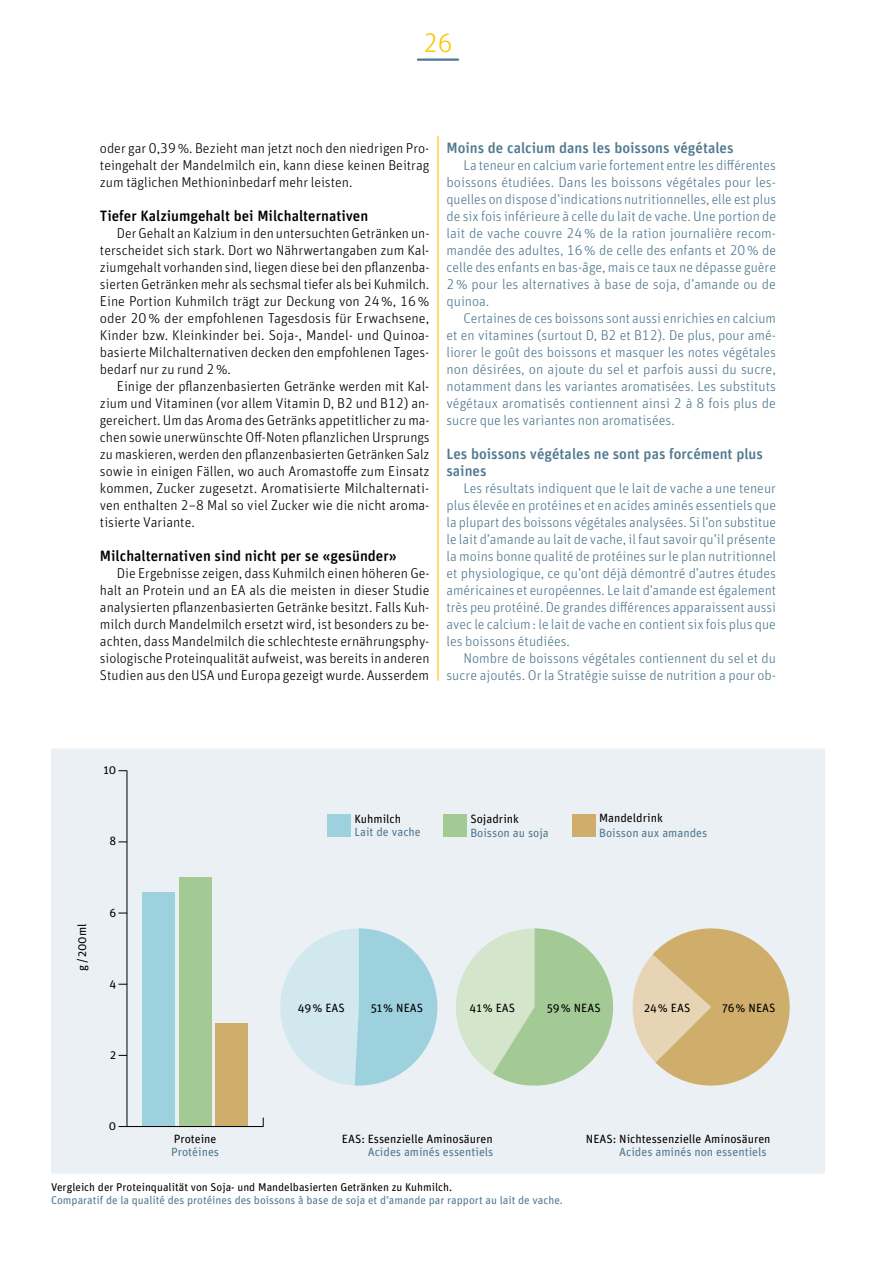
<style>
.page{position:relative;width:893px;height:1263px;background:#fff}
.page>*{position:absolute;margin:0;border:0;box-sizing:border-box;transform-origin:0 0}
.t1{font:300 27px "Unit Rounded Pro";color:#fdc300}
.Untertitel_Artikel_Z{font:500 15px/17px "Unit Rounded Pro";color:#507890}
.Untertitel_Artikel_H{font:500 15px "Unit Rounded Pro";color:#000}
.Fliesstext_Artikel_H{font:300 14.25px/17px "Unit Rounded Pro";color:#000;text-align:justify}
.Fliesstext_Artikel_Z{font:300 14.25px/17px "Unit Rounded Pro";color:#507890;text-align:justify}
.t2{font:12px/12.8px "Unit Rounded Pro";color:#000;text-align:right}
.t3{font:12px/14.4px "Unit Rounded Pro";color:#507890}
.Bildunterschrift{font:11.25px/13.6px "Unit Rounded Pro";color:#507890}
.s1{color:#000}
.s2{color:#507890}
</style>
<div class="page">
<hr style="left:418px;top:58px;width:40px;height:3px;background:#507890">
<hr style="left:437px;top:136px;width:2px;height:544px;background:#fdc300">
<div style="left:51px;top:748px;width:774px;height:426px;background:#ebf0f4;border-radius:2px"></div>
<hr style="left:127px;top:771px;width:1px;height:355px;background:#000">
<div style="left:572px;top:814px;width:23px;height:23px;background:#cfae6b"></div>
<div style="left:215px;top:1023px;width:33px;height:103px;background:#cfae6b"></div>
<div style="left:444px;top:814px;width:23px;height:23px;background:#a3ca94"></div>
<div style="left:179px;top:877px;width:32px;height:249px;background:#a3ca94"></div>
<div style="left:327px;top:814px;width:23px;height:23px;background:#9dd1de"></div>
<div style="left:142px;top:892px;width:33px;height:234px;background:#9dd1de"></div>
<hr style="left:127px;top:1126px;width:136px;height:1px;background:#000">
<svg style="left:280px;top:928px;width:157px;height:157px"></svg>
<svg style="left:456px;top:928px;width:157px;height:157px"></svg>
<svg style="left:632px;top:928px;width:158px;height:158px"></svg>
<h1 class="t1" style="left:423px;top:26px;width:31px">26</h1>
<p class="Fliesstext_Artikel_H" style="left:100px;top:139px;width:331px">oder gar 0,39%. Bezieht man jetzt noch den niedrigen Pro&shy;teingehalt der Mandelmilch ein, kann diese keinen Beitrag zum täglichen Methioninbedarf mehr leisten.</p>
<p class="Untertitel_Artikel_H" style="left:100px;top:205px;width:270px">Tiefer Kalziumgehalt bei Milchalternativen</p>
<p class="Fliesstext_Artikel_H" style="left:100px;top:224px;width:331px;text-indent:17px">Der Gehalt an Kalzium in den untersuchten Getränken un&shy;terscheidet sich stark. Dort wo Nährwertangaben zum Kal&shy;ziumgehalt vorhanden sind, liegen diese bei den pflanzenba&shy;sierten Getränken mehr als sechsmal tiefer als bei Kuhmilch.<br>Eine Portion Kuhmilch trägt zur Deckung von 24%, 16% oder 20% der empfohlenen Tagesdosis für Erwachsene, Kinder bzw. Kleinkinder bei. Soja-, Mandel- und Quinoa&shy;basierte Milchalternativen decken den empfohlenen Tages&shy;bedarf nur zu rund 2%.</p>
<p class="Fliesstext_Artikel_H" style="left:100px;top:377px;width:331px;text-align:left;text-indent:17px">Einige der pflanzenbasierten Getränke werden mit Kal&shy;zium und Vitaminen (vor allem Vitamin D, B2 und B12) an&shy;gereichert. Um das Aroma des Getränks appetitlicher zu ma&shy;chen sowie unerwünschte Off-Noten pflanzlichen Ursprungs zu maskieren, werden den pflanzenbasierten Getränken Salz sowie in einigen Fällen, wo auch Aromastoffe zum Einsatz kommen, Zucker zugesetzt. Aromatisierte Milchalternati&shy;ven enthalten 2–8 Mal so viel Zucker wie die nicht aroma&shy;tisierte Variante.</p>
<p class="Untertitel_Artikel_H" style="left:100px;top:545px;width:298px">Milchalternativen sind nicht per se «gesünder»</p>
<p class="Fliesstext_Artikel_H" style="left:100px;top:565px;width:331px;text-indent:17px">Die Ergebnisse zeigen, dass Kuhmilch einen höheren Ge&shy;halt an Protein und an EA als die meisten in dieser Studie analysierten pflanzenbasierten Getränke besitzt. Falls Kuh&shy;milch durch Mandelmilch ersetzt wird, ist besonders zu be&shy;achten, dass Mandelmilch die schlechteste ernährungsphy&shy;siologische Proteinqualität aufweist, was bereits in anderen Studien aus den USA und Europa gezeigt wurde. Ausserdem</p>
<p class="Untertitel_Artikel_Z" style="left:446px;top:139px;width:289px">Moins de calcium dans les boissons végétales</p>
<p class="Fliesstext_Artikel_Z" style="left:446px;top:156px;width:331px;text-indent:17px">La teneur en calcium varie fortement entre les différentes boissons étudiées. Dans les boissons végétales pour les&shy;quelles on dispose d’indications nutritionnelles, elle est plus de six fois inférieure à celle du lait de vache. Une portion de lait de vache couvre 24% de la ration journalière recom&shy;mandée des adultes, 16% de celle des enfants et 20% de celle des enfants en bas-âge, mais ce taux ne dépasse guère 2% pour les alternatives à base de soja, d’amande ou de quinoa.</p>
<p class="Fliesstext_Artikel_Z" style="left:446px;top:309px;width:331px;text-indent:17px">Certaines de ces boissons sont aussi enrichies en calcium et en vitamines (surtout D, B2 et B12). De plus, pour amé&shy;liorer le goût des boissons et masquer les notes végétales non désirées, on ajoute du sel et parfois aussi du sucre, notamment dans les variantes aromatisées. Les substituts végétaux aromatisés contiennent ainsi 2 à 8 fois plus de sucre que les variantes non aromatisées.</p>
<p class="Untertitel_Artikel_Z" style="left:446px;top:445px;width:318px">Les boissons végétales ne sont pas forcément plus saines</p>
<p class="Fliesstext_Artikel_Z" style="left:446px;top:480px;width:331px;text-indent:17px">Les résultats indiquent que le lait de vache a une teneur plus élevée en protéines et en acides aminés essentiels que la plupart des boissons végétales analysées. Si l’on substitue le lait d’amande au lait de vache, il faut savoir qu’il présente la moins bonne qualité de protéines sur le plan nutritionnel et physiologique, ce qu’ont déjà démontré d’autres études américaines et européennes. Le lait d’amande est également très peu protéiné. De grandes différences apparaissent aussi avec le calcium: le lait de vache en contient six fois plus que les boissons étudiées.</p>
<p class="Fliesstext_Artikel_Z" style="left:446px;top:650px;width:331px;text-align:right">Nombre de boissons végétales contiennent du sel et du sucre ajoutés. Or la Stratégie suisse de nutrition a pour ob-</p>
<p class="t2" style="left:103px;top:763px;width:14px">10</p>
<p class="t2" style="left:110px;top:834px;width:8px">8</p>
<p class="t2" style="left:75px;top:971px;width:48px;rotate:-90deg">g /200ml</p>
<p class="t2" style="left:109px;top:905px;width:8px">6</p>
<p class="t2" style="left:109px;top:977px;width:8px">4</p>
<p class="t2" style="left:110px;top:1048px;width:8px">2</p>
<p class="t2" style="left:109px;top:1119px;width:9px">0</p>
<p class="t3" style="left:354px;top:812px;width:68px;line-height:12.8px"><span class="s1">Kuhmilch<br></span>Lait de vache</p>
<p class="t3" style="left:470px;top:811px;width:80px"><span class="s1">Sojadrink<br></span>Boisson au soja</p>
<p class="t3" style="left:599px;top:810px;width:110px"><span class="s1">Mandeldrink<br></span>Boisson aux amandes</p>
<p class="t2" style="left:298px;top:1001px;width:48px">49% EAS</p>
<p class="t2" style="left:371px;top:1001px;width:54px">51% NEAS</p>
<p class="t2" style="left:470px;top:1001px;width:47px">41% EAS</p>
<p class="t2" style="left:547px;top:1001px;width:55px">59% NEAS</p>
<p class="t2" style="left:644px;top:1001px;width:48px">24% EAS</p>
<p class="t2" style="left:722px;top:1001px;width:55px">76% NEAS</p>
<p class="t3" style="left:171px;top:1132px;width:50px;line-height:12.8px"><span class="s1">Proteine<br></span>Protéines</p>
<p class="t2" style="left:342px;top:1132px;width:153px">EAS: Essenzielle Aminosäuren<br><span class="s2">Acides aminés essentiels</span></p>
<p class="t2" style="left:619px;top:1132px;width:153px;text-align:left;text-indent:-33px">NEAS: Nichtessenzielle Aminosäuren<br><span class="s2">Acides aminés non essentiels</span></p>
<p class="Bildunterschrift" style="left:51px;top:1179px;width:513px"><span class="s1">Vergleich der Proteinqualität von Soja- und Mandelbasierten Getränken zu Kuhmilch.<br></span>Comparatif de la qualité des protéines des boissons à base de soja et d’amande par rapport au lait de vache.</p>
</div>
